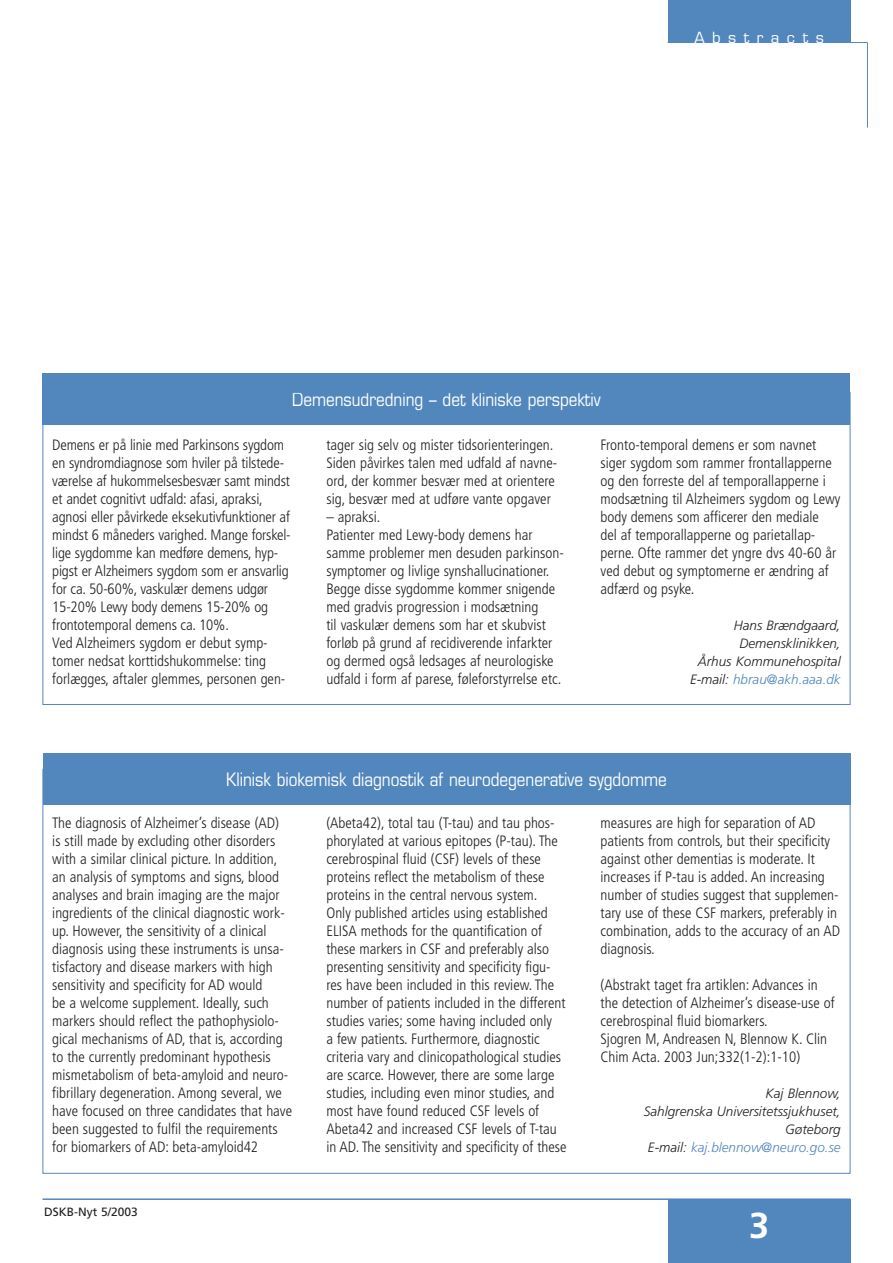
<style>
.page{position:relative;width:893px;height:1263px;background:#fff}
.page>*{position:absolute;margin:0;border:0;box-sizing:border-box;transform-origin:0 0}
.t1{font:700 36px "Frutiger";color:#fff}
.t2{font:18px "Eurostile";color:#fff;scale:.85 1}
.t3{font:300 condensed 15px/18px "Frutiger";color:#231f20}
.t4{font:15px "Eurostile";letter-spacing:.5em;color:#fff}
.t5{font:italic 300 13.5px/18px "Frutiger";color:#231f20;text-align:right}
.t6{font:12px "Frutiger";color:#231f20}
.s1{color:#5287be}
</style>
<div class="page">
<div style="left:668px;top:1199px;width:182px;height:64px;background:#5287be"></div>
<hr style="left:43px;top:1198px;width:807px;height:2px;background:#5287be">
<hr style="left:668px;top:42px;width:199px;height:1px;background:#5287be">
<hr style="left:867px;top:43px;width:1px;height:85px;background:#5287be">
<div style="left:43px;top:753px;width:807px;height:51px;background:#5287be"></div>
<div style="left:668px;top:0;width:182px;height:43px;background:#5287be"></div>
<div style="left:43px;top:373px;width:807px;height:51px;background:#5287be"></div>
<p class="t4" style="left:694px;top:28px;width:131px">Abstracts</p>
<p class="t2" style="left:292px;top:388px;width:365px">Demensudredning – det kliniske perspektiv</p>
<p class="t3" style="left:52px;top:436px;width:240px">Demens er på linie med Parkinsons sygdom en syndromdiagnose som hviler på tilstede&shy;værelse af hukommelsesbesvær samt mindst et andet cognitivt udfald: afasi, apraksi, agnosi eller påvirkede eksekutivfunktioner af mindst 6 måneders varighed. Mange forskel&shy;lige sygdomme kan medføre demens, hyp&shy;pigst er Alzheimers sygdom som er ansvarlig for ca. 50-60%, vaskulær demens udgør 15-20% Lewy body demens 15-20% og frontotemporal demens ca. 10%.<br>Ved Alzheimers sygdom er debut symp&shy;tomer nedsat korttidshukommelse: ting forlægges, aftaler glemmes, personen gen-</p>
<p class="t3" style="left:326px;top:436px;width:232px">tager sig selv og mister tidsorienteringen.<br>Siden påvirkes talen med udfald af navne&shy;ord, der kommer besvær med at orientere sig, besvær med at udføre vante opgaver</p>
<p class="t3" style="left:326px;top:508px;width:239px">– apraksi.<br>Patienter med Lewy-body demens har samme problemer men desuden parkinson&shy;symptomer og livlige synshallucinationer.<br>Begge disse sygdomme kommer snigende med gradvis progression i modsætning<br>til vaskulær demens som har et skubvist forløb på grund af recidiverende infarkter og dermed også ledsages af neurologiske udfald i form af parese, føleforstyrrelse etc.</p>
<p class="t3" style="left:601px;top:436px;width:241px">Fronto-temporal demens er som navnet siger sygdom som rammer frontallapperne og den forreste del af temporallapperne i modsætning til Alzheimers sygdom og Lewy body demens som afficerer den mediale<br>del af temporallapperne og parietallap&shy;perne. Ofte rammer det yngre dvs 40-60 år ved debut og symptomerne er ændring af adfærd og psyke.</p>
<p class="t5" style="left:690px;top:616px;width:152px">Hans Brændgaard,<br>Demensklinikken,<br>Århus Kommunehospital<br>E-mail: <span class="s1">hbrau@akh.aaa.dk</span></p>
<p class="t2" style="left:226px;top:769px;width:520px">Klinisk biokemisk diagnostik af neurodegenerative sygdomme</p>
<p class="t3" style="left:52px;top:814px;width:241px">The diagnosis of Alzheimer’s disease (AD)<br>is still made by excluding other disorders with a similar clinical picture. In addition, an analysis of symptoms and signs, blood analyses and brain imaging are the major ingredients of the clinical diagnostic work&shy;up. However, the sensitivity of a clinical diagnosis using these instruments is unsa&shy;tisfactory and disease markers with high sensitivity and specificity for AD would<br>be a welcome supplement. Ideally, such markers should reflect the pathophysiolo&shy;gical mechanisms of AD, that is, according to the currently predominant hypothesis mismetabolism of beta-amyloid and neuro&shy;fibrillary degeneration. Among several, we have focused on three candidates that have been suggested to fulfil the requirements for biomarkers of AD: beta-amyloid42</p>
<p class="t3" style="left:326px;top:814px;width:242px">(Abeta42), total tau (T-tau) and tau phos&shy;phorylated at various epitopes (P-tau). The cerebrospinal fluid (CSF) levels of these proteins reflect the metabolism of these proteins in the central nervous system.<br>Only published articles using established ELISA methods for the quantification of these markers in CSF and preferably also presenting sensitivity and specificity figu&shy;res have been included in this review. The number of patients included in the different studies varies; some having included only<br>a few patients. Furthermore, diagnostic criteria vary and clinicopathological studies are scarce. However, there are some large studies, including even minor studies, and most have found reduced CSF levels of Abeta42 and increased CSF levels of T-tau in AD. The sensitivity and specificity of these</p>
<p class="t3" style="left:601px;top:814px;width:241px">measures are high for separation of AD patients from controls, but their specificity against other dementias is moderate. It increases if P-tau is added. An increasing number of studies suggest that supplemen&shy;tary use of these CSF markers, preferably in combination, adds to the accuracy of an AD diagnosis.</p>
<p class="t3" style="left:601px;top:976px;width:236px">(Abstrakt taget fra artiklen: Advances in the detection of Alzheimer’s disease-use of cerebrospinal fluid biomarkers.<br>Sjogren M, Andreasen N, Blennow K. Clin Chim Acta. 2003 Jun;332(1-2):1-10)</p>
<p class="t5" style="left:644px;top:1084px;width:198px">Kaj Blennow,<br>Sahlgrenska Universitetssjukhuset,<br>Gøteborg<br>E-mail: <span class="s1">kaj.blennow@neuro.go.se</span></p>
<p class="t6" style="left:44px;top:1205px;width:95px">DSKB-Nyt 5/2003</p>
<h1 class="t1" style="left:749px;top:1204px;width:22px">3</h1>
</div>
